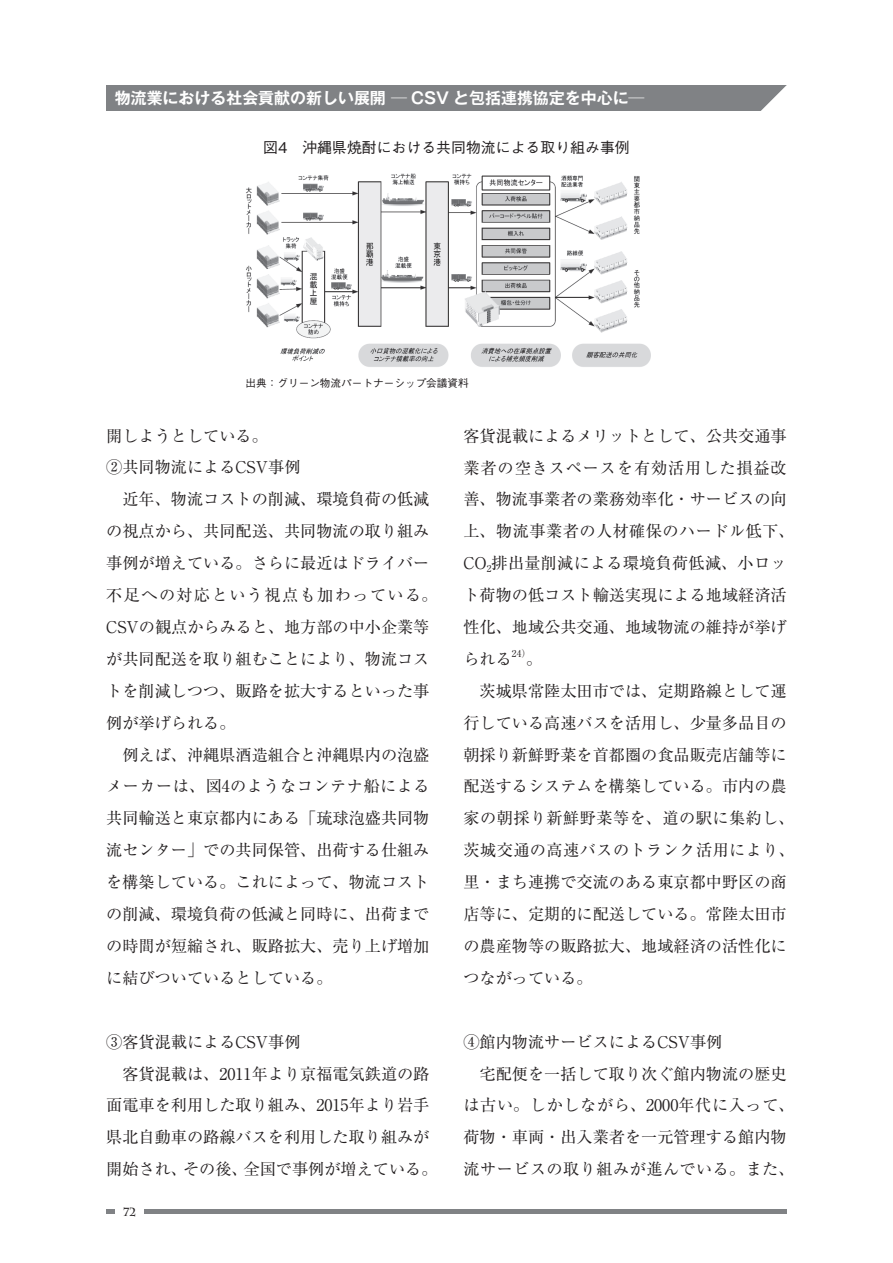
<style>
.page{position:relative;width:893px;height:1263px;background:#fff}
.page>*{position:absolute;margin:0;border:0;box-sizing:border-box;transform-origin:0 0}
.t1{font:16.2px/32px "Ryumin Pro";color:#231f20}
.t2{font:16.2px "Ryumin Pro";letter-spacing:.03em;color:#231f20}
.t3{font:16.2px "Ryumin Pro";letter-spacing:.04em;color:#231f20}
.t4{font:16.2px "Ryumin Pro";letter-spacing:.09em;color:#231f20}
.t5{font:700 15.9px "Gothic MB101 Pro De";color:#fff}
.t6{font:500 14.85px "Gothic BBB Pro";color:#231f20}
.t7{font:700 11.7px "Charlemagne Std";color:#231f20}
.t8{font:500 10.65px "Gothic BBB Pro";color:#231f20}
.t9{font:9.45px "Ryumin Pro";color:#231f20}
</style>
<div class="page">
<div style="left:106px;top:85px;width:681px;height:26px;background:#808285"></div>
<svg style="left:761px;top:85px;width:26px;height:26px"></svg>
<hr style="left:145px;top:1210px;width:642px;height:4px;background:#808285">
<svg style="left:106px;top:1210px;width:9px;height:4px"></svg>
<img style="left:246px;top:173px;width:405px;height:194px">
<p class="t5" style="left:115px;top:85px;width:531px">物流業における社会貢献の新しい展開 ─ CSV と包括連携協定を中心に─</p>
<p class="t6" style="left:263px;top:136px;width:368px">図4　沖縄県焼酎における共同物流による取り組み事例</p>
<p class="t8" style="left:246px;top:374px;width:225px">出典：グリーン物流パートナーシップ会議資料</p>
<p class="t1" style="left:106px;top:418px;width:163px">開しようとしている。</p>
<p class="t1" style="left:106px;top:450px;width:196px">②共同物流によるCSV事例</p>
<p class="t1" style="left:122px;top:482px;width:308px">近年、物流コストの削減、環境負荷の低減</p>
<p class="t1" style="left:106px;top:514px;width:325px">の視点から、共同配送、共同物流の取り組み</p>
<p class="t1" style="left:106px;top:546px;width:325px">事例が増えている。さらに最近はドライバー</p>
<p class="t4" style="left:106px;top:582px;width:333px">不足への対応という視点も加わっている。</p>
<p class="t1" style="left:106px;top:610px;width:325px">CSVの観点からみると、地方部の中小企業等</p>
<p class="t1" style="left:106px;top:642px;width:325px">が共同配送を取り組むことにより、物流コス</p>
<p class="t1" style="left:106px;top:674px;width:325px">トを削減しつつ、販路を拡大するといった事</p>
<p class="t1" style="left:106px;top:705px;width:131px">例が挙げられる。</p>
<p class="t1" style="left:122px;top:737px;width:308px">例えば、沖縄県酒造組合と沖縄県内の泡盛</p>
<p class="t2" style="left:106px;top:774px;width:325px">メーカーは、図4のようなコンテナ船による</p>
<p class="t1" style="left:106px;top:801px;width:325px">共同輸送と東京都内にある「琉球泡盛共同物</p>
<p class="t1" style="left:106px;top:833px;width:325px">流センター」での共同保管、出荷する仕組み</p>
<p class="t1" style="left:106px;top:865px;width:325px">を構築している。これによって、物流コスト</p>
<p class="t1" style="left:106px;top:897px;width:325px">の削減、環境負荷の低減と同時に、出荷まで</p>
<p class="t1" style="left:106px;top:929px;width:325px">の時間が短縮され、販路拡大、売り上げ増加</p>
<p class="t1" style="left:106px;top:961px;width:228px">に結びついているとしている。</p>
<p class="t1" style="left:106px;top:1024px;width:196px">③客貨混載によるCSV事例</p>
<p class="t1" style="left:122px;top:1056px;width:308px">客貨混載は、2011年より京福電気鉄道の路</p>
<p class="t1" style="left:106px;top:1088px;width:325px">面電車を利用した取り組み、2015年より岩手</p>
<p class="t1" style="left:106px;top:1120px;width:325px">県北自動車の路線バスを利用した取り組みが</p>
<p class="t1" style="left:106px;top:1152px;width:333px">開始され、その後、全国で事例が増えている。</p>
<p class="t7" style="left:123px;top:1205px;width:15px">72</p>
<p class="t1" style="left:463px;top:419px;width:333px">客貨混載によるメリットとして、公共交通事業者の空きスペースを有効活用した損益改善、物流事業者の業務効率化・サービスの向上、物流事業者の人材確保のハードル低下、<br>CO<sub>2</sub>排出量削減による環境負荷低減、小ロット荷物の低コスト輸送実現による地域経済活性化、地域公共交通、地域物流の維持が挙げられる</p>
<p class="t9" style="left:512px;top:646px;width:20px">24）</p>
<p class="t1" style="left:526px;top:642px;width:18px">。</p>
<p class="t1" style="left:480px;top:674px;width:308px">茨城県常陸太田市では、定期路線として運</p>
<p class="t1" style="left:463px;top:705px;width:325px">行している高速バスを活用し、少量多品目の</p>
<p class="t1" style="left:463px;top:737px;width:325px">朝採り新鮮野菜を首都圏の食品販売店舗等に</p>
<p class="t1" style="left:463px;top:769px;width:325px">配送するシステムを構築している。市内の農</p>
<p class="t2" style="left:463px;top:805px;width:333px">家の朝採り新鮮野菜等を、道の駅に集約し、</p>
<p class="t2" style="left:463px;top:837px;width:333px">茨城交通の高速バスのトランク活用により、</p>
<p class="t1" style="left:463px;top:865px;width:325px">里・まち連携で交流のある東京都中野区の商</p>
<p class="t1" style="left:463px;top:897px;width:325px">店等に、定期的に配送している。常陸太田市</p>
<p class="t1" style="left:463px;top:929px;width:325px">の農産物等の販路拡大、地域経済の活性化に</p>
<p class="t1" style="left:463px;top:961px;width:131px">つながっている。</p>
<p class="t1" style="left:463px;top:1024px;width:260px">④館内物流サービスによるCSV事例</p>
<p class="t1" style="left:480px;top:1056px;width:308px">宅配便を一括して取り次ぐ館内物流の歴史</p>
<p class="t3" style="left:463px;top:1092px;width:333px">は古い。しかしながら、2000年代に入って、</p>
<p class="t1" style="left:463px;top:1120px;width:325px">荷物・車両・出入業者を一元管理する館内物</p>
<p class="t2" style="left:463px;top:1156px;width:333px">流サービスの取り組みが進んでいる。また、</p>
</div>
